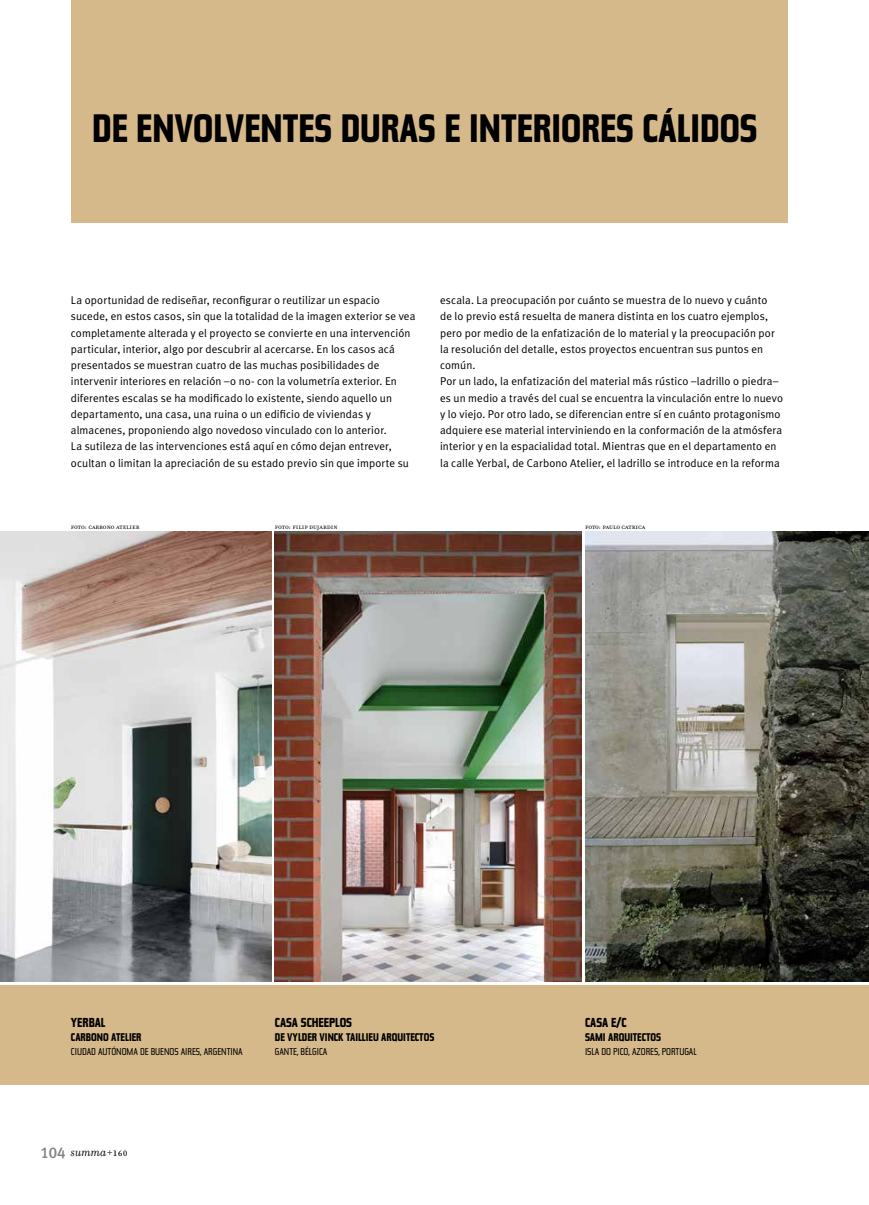
<style>
.page{position:relative;width:869px;height:1205px;background:#fff}
.page>*{position:absolute;margin:0;border:0;box-sizing:border-box;transform-origin:0 0}
.t1{font:700 expanded 40px "Tasse";color:#000}
.t2{font:700 expanded 13.12px "Tasse";color:#000}
.t3{font:italic 13.12px "Filosofia";color:#000}
.t4{font:11.25px/16.2px "Meta Plus Normal";letter-spacing:.01em;color:#000}
.t5{font:700 expanded 11.25px "Tasse";color:#000}
.t6{font:expanded 10px "Tasse";color:#000}
.t7{font:8.12px "Filosofia Small Caps";color:#000}
.s1{font-family:"Meta Plus Medium Caps";font-style:normal;font-size:15.62px;color:#808285}
.s2{font-style:normal}
.s3{font-family:"Filosofia Small Caps";font-style:normal}
</style>
<div class="page">
<img style="left:275px;top:532px;width:306px;height:449px">
<img style="left:0;top:532px;width:271px;height:449px">
<img style="left:585px;top:532px;width:283px;height:449px">
<div style="left:0;top:985px;width:868px;height:99px;background:#d5b98a"></div>
<div style="left:71px;top:0;width:716px;height:223px;background:#d5b98a"></div>
<p class="t1" style="left:92px;top:106px;width:666px">DE ENVOLVENTES DURAS E INTERIORES CÁLIDOS</p>
<p class="t4" style="left:71px;top:292px;width:346px">La oportunidad de rediseñar, reconfigurar o reutilizar un espacio sucede, en estos casos, sin que la totalidad de la imagen exterior se vea completamente alterada y el proyecto se convierte en una intervención particular, interior, algo por descubrir al acercarse. En los casos acá presentados se muestran cuatro de las muchas posibilidades de intervenir interiores en relación –o no- con la volumetría exterior. En diferentes escalas se ha modificado lo existente, siendo aquello un departamento, una casa, una ruina o un edificio de viviendas y almacenes, proponiendo algo novedoso vinculado con lo anterior.<br>La sutileza de las intervenciones está aquí en cómo dejan entrever, ocultan o limitan la apreciación de su estado previo sin que importe su</p>
<p class="t4" style="left:440px;top:292px;width:344px">escala. La preocupación por cuánto se muestra de lo nuevo y cuánto<br>de lo previo está resuelta de manera distinta en los cuatro ejemplos, pero por medio de la enfatización de lo material y la preocupación por la resolución del detalle, estos proyectos encuentran sus puntos en común.<br>Por un lado, la enfatización del material más rústico –ladrillo o piedra– es un medio a través del cual se encuentra la vinculación entre lo nuevo y lo viejo. Por otro lado, se diferencian entre sí en cuánto protagonismo adquiere ese material interviniendo en la conformación de la atmósfera interior y en la espacialidad total. Mientras que en el departamento en la calle Yerbal, de Carbono Atelier, el ladrillo se introduce en la reforma</p>
<p class="t7" style="left:71px;top:522px;width:70px">foto: carbono atelier</p>
<p class="t7" style="left:275px;top:522px;width:64px">foto: filip dujardin</p>
<p class="t7" style="left:584px;top:522px;width:62px">foto: paulo catrica</p>
<p class="t2" style="left:71px;top:1015px;width:36px">YERBAL</p>
<p class="t5" style="left:71px;top:1030px;width:11px">CARBONO</p>
<p class="t5" style="left:111px;top:1030px;width:11px">ATELIER</p>
<p class="t6" style="left:71px;top:1046px;width:173px">CIUDAD AUTÓNOMA DE BUENOS AIRES, ARGENTINA</p>
<p class="t2" style="left:275px;top:1015px;width:79px">CASA SCHEEPLOS</p>
<p class="t5" style="left:275px;top:1030px;width:19px">DE VYLDER</p>
<p class="t5" style="left:319px;top:1030px;width:6px">VINC</p>
<p class="t5" style="left:338px;top:1030px;width:13px">K TAILLIEU</p>
<p class="t5" style="left:381px;top:1030px;width:22px">ARQUITECTOS</p>
<p class="t6" style="left:275px;top:1046px;width:54px">GANTE, BÉLGICA</p>
<p class="t3" style="left:40px;top:1144px;width:89px"><span class="s1">104</span> summa<span class="s2">+</span><span class="s3">160</span></p>
<p class="t2" style="left:584px;top:1015px;width:43px">CASA E/C</p>
<p class="t5" style="left:584px;top:1030px;width:45px">SAMI ARQUITECTOS</p>
<p class="t6" style="left:584px;top:1046px;width:113px">ISLA DO PICO, AZORES, PORTUGAL</p>
</div>
